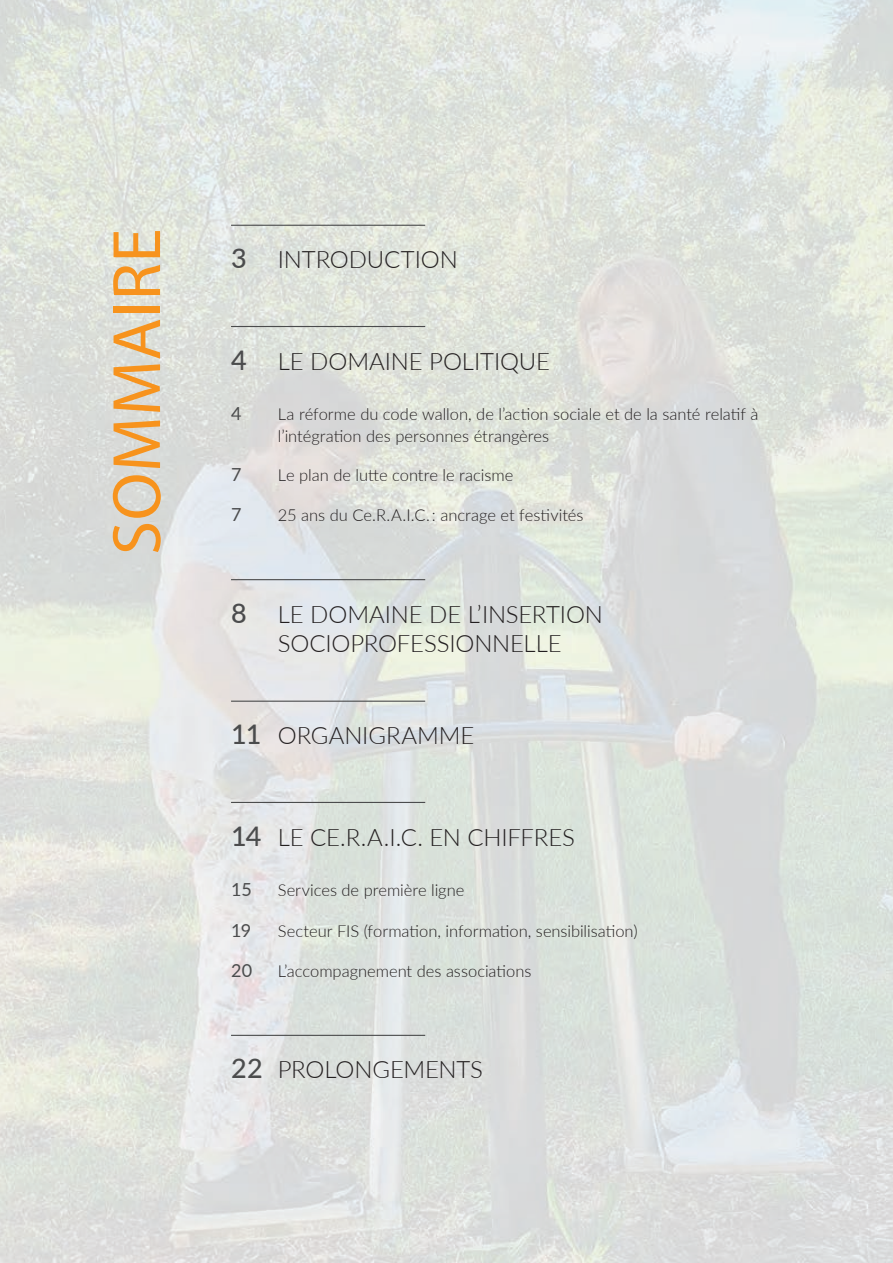
<style>
.page{position:relative;width:893px;height:1263px;background:#fff}
.page>*{position:absolute;margin:0;border:0;box-sizing:border-box;transform-origin:0 0}
.t1{font:69px "Myriad Pro";letter-spacing:.01em;color:#f7931d}
.t2{font:300 24px/28.8px "Lato";letter-spacing:-.005em;color:#231f20;text-align:center}
.t3{font:18px "Lato";color:#4b4c4d}
.t4{font:300 16.5px/22px "Lato";color:#231f20}
.s1{font-weight:500;font-size:27px;color:#4b4c4d}
</style>
<div class="page">
<img style="left:0;top:0;width:893px;height:1263px">
<hr style="left:231px;top:225px;width:194px;height:1px;background:#4b4c4d">
<hr style="left:231px;top:326px;width:194px;height:1px;background:#4b4c4d">
<hr style="left:231px;top:579px;width:194px;height:1px;background:#4b4c4d">
<hr style="left:231px;top:701px;width:194px;height:1px;background:#4b4c4d">
<hr style="left:231px;top:802px;width:194px;height:1px;background:#4b4c4d">
<hr style="left:231px;top:1035px;width:194px;height:1px;background:#4b4c4d">
<h1 class="t1" style="left:94px;top:555px;width:328px;rotate:-90deg">SOMMAIRE</h1>
<h2 class="t2" style="left:231px;top:244px;width:228px"><span class="s1">3</span> INTRODUCTION</h2>
<h2 class="t2" style="left:231px;top:346px;width:321px"><span class="s1">4</span> LE DOMAINE POLITIQUE</h2>
<p class="t3" style="left:231px;top:401px;width:12px">4</p>
<p class="t4" style="left:278px;top:403px;width:482px">La réforme du code wallon, de l’action sociale et de la santé relatif à l’intégration des personnes étrangères</p>
<p class="t3" style="left:231px;top:462px;width:12px">7</p>
<p class="t4" style="left:278px;top:463px;width:237px">Le plan de lutte contre le racisme</p>
<p class="t3" style="left:231px;top:502px;width:12px">7</p>
<p class="t4" style="left:278px;top:504px;width:307px">25 ans du Ce.R.A.I.C. : ancrage et festivités</p>
<h2 class="t2" style="left:231px;top:599px;width:374px"><span class="s1">8</span> LE DOMAINE DE L’INSERTION<br>SOCIOPROFESSIONNELLE</h2>
<h2 class="t2" style="left:231px;top:720px;width:245px"><span class="s1">11</span> ORGANIGRAMME</h2>
<h2 class="t2" style="left:231px;top:822px;width:345px"><span class="s1">14</span> LE CE.R.A.I.C. EN CHIFFRES</h2>
<p class="t3" style="left:231px;top:877px;width:23px">15</p>
<p class="t4" style="left:278px;top:878px;width:188px">Services de première ligne</p>
<p class="t3" style="left:231px;top:917px;width:22px">19</p>
<p class="t4" style="left:278px;top:919px;width:361px">Secteur FIS (formation, information, sensibilisation)</p>
<p class="t3" style="left:231px;top:958px;width:23px">20</p>
<p class="t4" style="left:278px;top:959px;width:255px">L’accompagnement des associations</p>
<h2 class="t2" style="left:231px;top:1054px;width:253px"><span class="s1">22</span> PROLONGEMENTS</h2>
</div>
